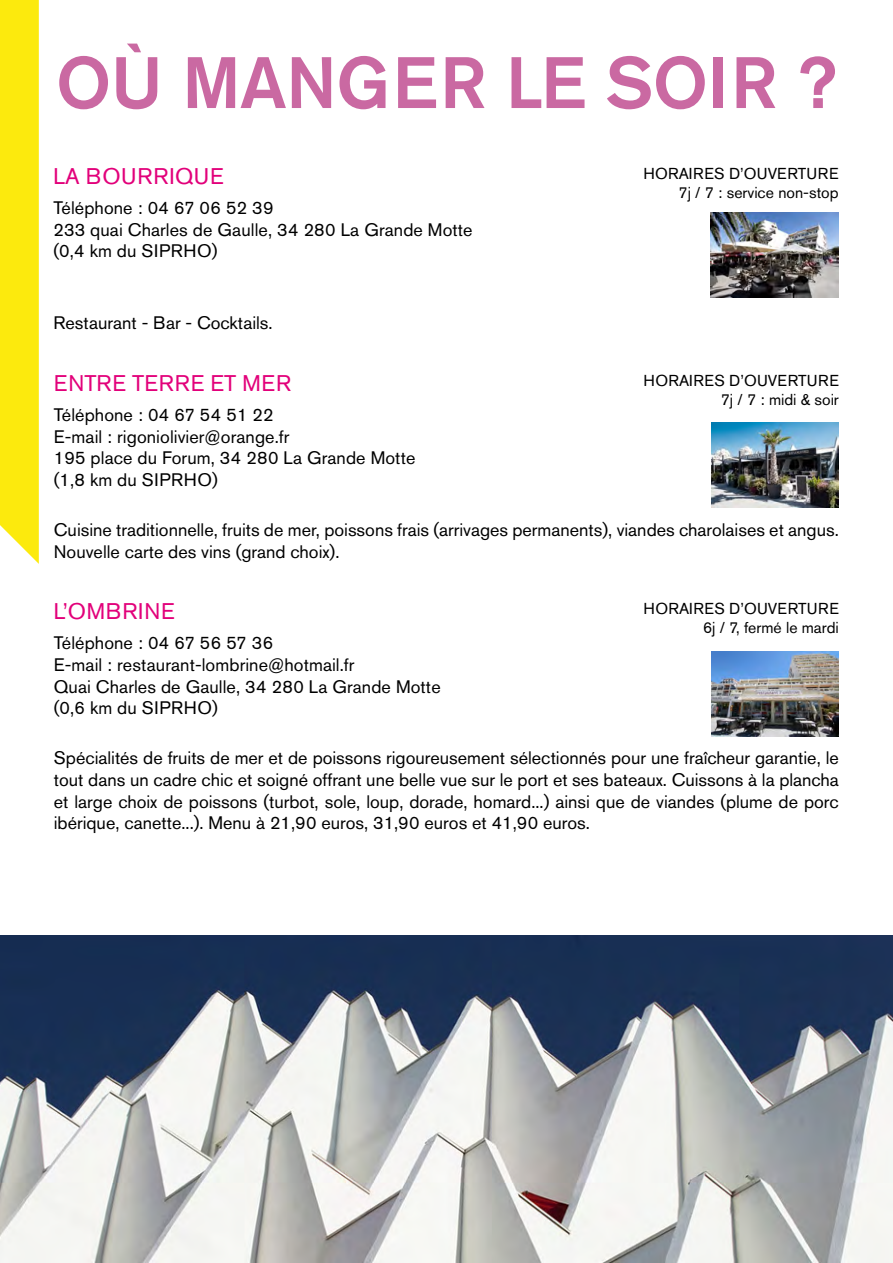
<style>
.page{position:relative;width:893px;height:1263px;background:#fff}
.page>*{position:absolute;margin:0;border:0;box-sizing:border-box;transform-origin:0 0}
.t1{font:500 72px "Akzidenz Grotesk Std";letter-spacing:-.01em;color:#ca69a2}
.t2{font:22.5px "Akzidenz Grotesk Std";letter-spacing:.04em;color:#e2007a}
.t3{font:18px/21.6px "Akzidenz Grotesk Std";letter-spacing:.005em;color:#000}
.t4{font:15.75px/18.9px "Akzidenz Grotesk Std";color:#000;text-align:right}
</style>
<div class="page">
<div style="left:0;top:0;width:39px;height:564px;background:#fcea0d"></div>
<img style="left:711px;top:213px;width:127px;height:85px">
<img style="left:711px;top:423px;width:128px;height:85px">
<img style="left:0;top:936px;width:893px;height:327px">
<img style="left:711px;top:651px;width:128px;height:85px">
<h1 class="t1" style="left:56px;top:39px;width:783px">OÙ MANGER LE SOIR ?</h1>
<p class="t2" style="left:54px;top:163px;width:172px">LA BOURRIQUE</p>
<p class="t4" style="left:643px;top:164px;width:197px">HORAIRES D’OUVERTURE<br>7j / 7 : service non-stop</p>
<p class="t3" style="left:54px;top:197px;width:421px">Téléphone : 04 67 06 52 39<br>233 quai Charles de Gaulle, 34 280 La Grande Motte (0,4 km du SIPRHO)</p>
<p class="t3" style="left:54px;top:312px;width:221px">Restaurant - Bar - Cocktails.</p>
<p class="t2" style="left:54px;top:370px;width:239px">ENTRE TERRE ET MER</p>
<p class="t4" style="left:644px;top:371px;width:197px">HORAIRES D’OUVERTURE<br>7j / 7 : midi &amp; soir</p>
<p class="t3" style="left:54px;top:404px;width:363px">Téléphone : 04 67 54 51 22<br>E-mail : rigoniolivier@orange.fr<br>195 place du Forum, 34 280 La Grande Motte (1,8 km du SIPRHO)</p>
<p class="t3" style="left:54px;top:519px;width:786px">Cuisine traditionnelle, fruits de mer, poissons frais (arrivages permanents), viandes charolaises et angus.<br>Nouvelle carte des vins (grand choix).</p>
<p class="t2" style="left:54px;top:598px;width:122px">L’OMBRINE</p>
<p class="t4" style="left:644px;top:599px;width:197px">HORAIRES D’OUVERTURE<br>6j / 7, fermé le mardi</p>
<p class="t3" style="left:54px;top:632px;width:388px">Téléphone : 04 67 56 57 36<br>E-mail : restaurant-lombrine@hotmail.fr<br>Quai Charles de Gaulle, 34 280 La Grande Motte (0,6 km du SIPRHO)</p>
<p class="t3" style="left:54px;top:747px;width:787px;text-align:justify">Spécialités de fruits de mer et de poissons rigoureusement sélectionnés pour une fraîcheur garantie, le tout dans un cadre chic et soigné offrant une belle vue sur le port et ses bateaux. Cuissons à la plancha et large choix de poissons (turbot, sole, loup, dorade, homard...) ainsi que de viandes (plume de porc ibérique, canette...). Menu à 21,90 euros, 31,90 euros et 41,90 euros.</p>
</div>
